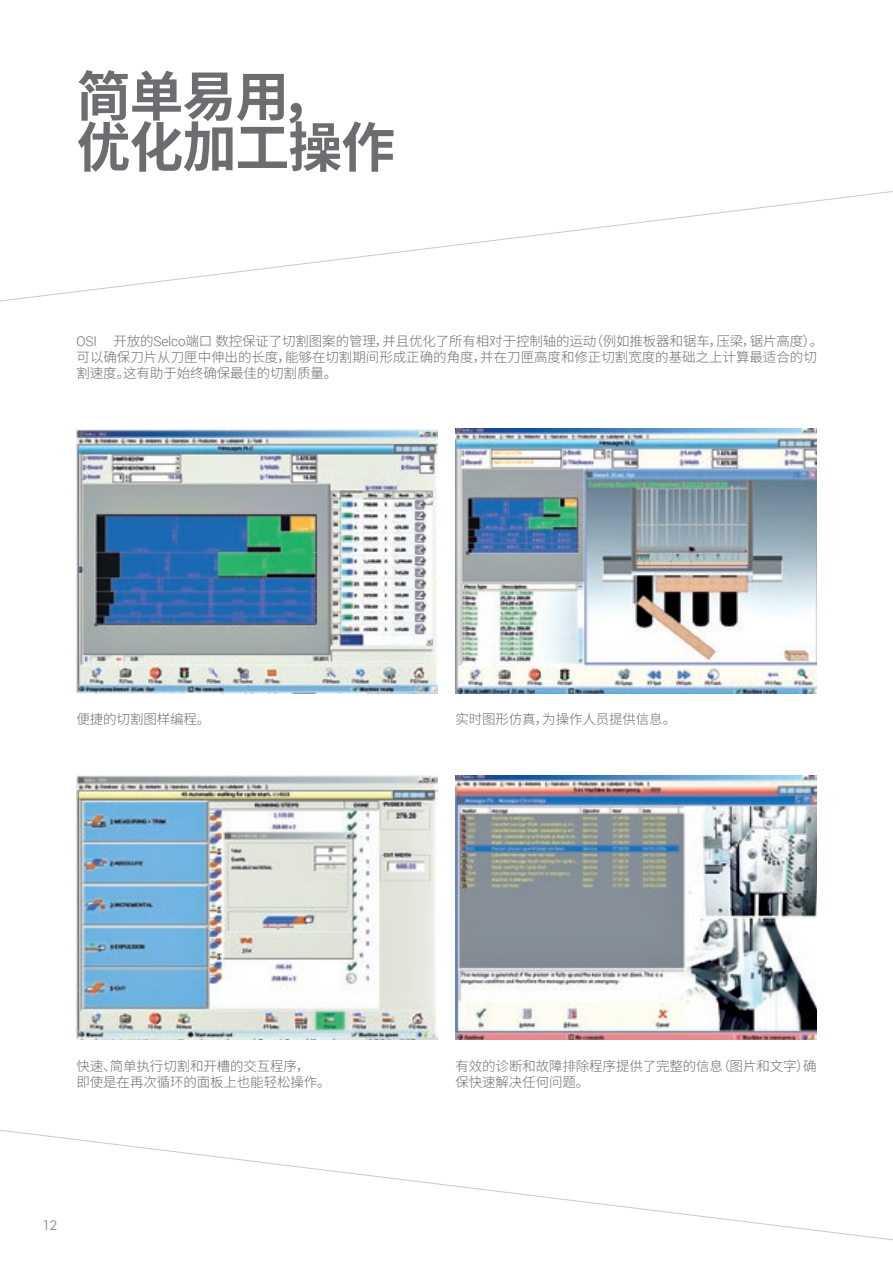
<style>
.page{position:relative;width:893px;height:1263px;background:#fff}
.page>*{position:absolute;margin:0;border:0;box-sizing:border-box;transform-origin:0 0}
._1_TITOLO_GRIGIO{font:700 54px "Noto Sans CJ Ksc";letter-spacing:-.02em;color:#6c6d70}
.t1{font:300 13.5px/16.2px "Noto Sans CJ Ksc";letter-spacing:-.01em;color:#6c6d70}
.t2{font:300 13.5px "Roboto";color:#6c6d70}
.s1{font-family:"Roboto"}
</style>
<div class="page">
<svg style="left:0;top:1129px;width:893px;height:112px"></svg>
<svg style="left:0;top:191px;width:893px;height:111px"></svg>
<img style="left:77px;top:429px;width:360px;height:264px">
<img style="left:77px;top:775px;width:360px;height:264px">
<img style="left:455px;top:775px;width:361px;height:264px">
<img style="left:455px;top:429px;width:362px;height:264px">
<p class="_1_TITOLO_GRIGIO" style="left:77px;top:66px;width:260px">简单易用，</p>
<p class="_1_TITOLO_GRIGIO" style="left:77px;top:117px;width:320px">优化加工操作</p>
<p class="t1" style="left:77px;top:333px;width:748px"><span class="s1">OSI（</span> 开放的<span class="s1">Selco</span>端口数控保证了切割图案的管理，并且优化了所有相对于控制轴的运动（例如推板器和锯车，压梁，锯片高度）。可以确保刀片从刀匣中伸出的长度，能够在切割期间形成正确的角度，并在刀匣高度和修正切割宽度的基础之上计算最适合的切割速度。这有助于始终确保最佳的切割质量。</p>
<p class="t1" style="left:77px;top:712px;width:135px">便捷的切割图样编程。</p>
<p class="t1" style="left:77px;top:1058px;width:235px">快速、简单执行切割和开槽的交互程序，</p>
<p class="t1" style="left:77px;top:1074px;width:256px">即使是在再次循环的面板上也能轻松操作。</p>
<p class="t2" style="left:42px;top:1215px;width:16px">12</p>
<p class="t1" style="left:455px;top:712px;width:222px">实时图形仿真，为操作人员提供信息。</p>
<p class="t1" style="left:455px;top:1058px;width:363px">有效的诊断和故障排除程序提供了完整的信息（图片和文字）确保快速解决任何问题。</p>
</div>
